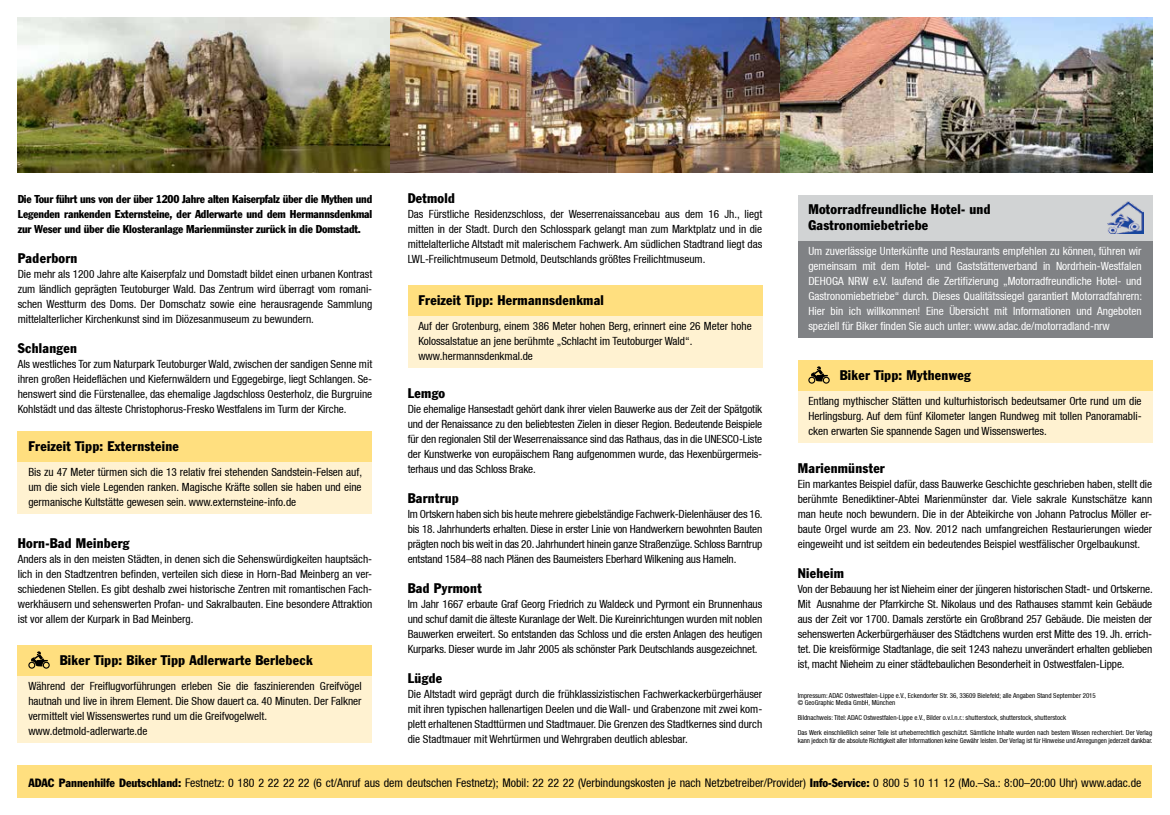
<style>
.page{position:relative;width:1170px;height:815px;background:#fff}
.page>*{position:absolute;margin:0;border:0;box-sizing:border-box;transform-origin:0 0}
.t1{font:13.75px/16.5px "ADAC Franklin Gothic Pro";letter-spacing:.02em;color:#000}
.t2{font:condensed 11.88px "Helvetica Neue";color:#000}
.t3{font:condensed 11.25px/15px "Helvetica Neue";color:#000;text-align:justify}
.t4{font:condensed 11.25px/15px "Helvetica Neue";color:#fff;text-align:justify}
.t5{font:11.25px/15px "ADAC Franklin Gothic Pro";letter-spacing:-.01em;color:#000;text-align:justify}
.t6{font:condensed 6.88px/7.5px "Helvetica Neue";color:#000}
.s1{font-family:"ADAC Franklin Gothic Pro";font-stretch:normal}
</style>
<div class="page">
<img style="left:18px;top:18px;width:1134px;height:155px">
<img style="left:780px;top:18px;width:372px;height:154px">
<div style="left:18px;top:765px;width:1134px;height:32px;background:#ffdf7f"></div>
<div style="left:18px;top:668px;width:354px;height:75px;background:#fff2d1"></div>
<div style="left:18px;top:645px;width:354px;height:30px;background:#ffdf7f"></div>
<svg style="left:28px;top:651px;width:22px;height:18px"></svg>
<div style="left:797px;top:383px;width:355px;height:60px;background:#fff2d1"></div>
<div style="left:797px;top:360px;width:355px;height:30px;background:#ffdf7f"></div>
<svg style="left:808px;top:366px;width:22px;height:18px"></svg>
<div style="left:797px;top:232px;width:355px;height:106px;background:#808285"></div>
<div style="left:797px;top:195px;width:355px;height:45px;background:#d1d3d4"></div>
<img style="left:1107px;top:201px;width:35px;height:33px">
<img style="left:390px;top:18px;width:390px;height:154px">
<div style="left:18px;top:454px;width:354px;height:60px;background:#fff2d1"></div>
<div style="left:18px;top:431px;width:354px;height:30px;background:#ffdf7f"></div>
<div style="left:407px;top:308px;width:355px;height:60px;background:#fff2d1"></div>
<div style="left:407px;top:285px;width:355px;height:30px;background:#ffdf7f"></div>
<p class="t5" style="left:18px;top:191px;width:356px">Die Tour führt uns von der über 1200 Jahre alten Kaiserpfalz über die Mythen und Legenden rankenden Externsteine, der Adlerwarte und dem Hermannsdenkmal zur Weser und über die Klosteranlage Marienmünster zurück in die Domstadt.</p>
<p class="t1" style="left:18px;top:249px;width:61px">Paderborn</p>
<p class="t3" style="left:18px;top:266px;width:356px">Die mehr als 1200 Jahre alte Kaiserpfalz und Domstadt bildet einen urbanen Kontrast zum ländlich geprägten Teutoburger Wald. Das Zentrum wird überragt vom romani&shy;schen Westturm des Doms. Der Domschatz sowie eine herausragende Sammlung mittelalterlicher Kirchenkunst sind im Diözesanmuseum zu bewundern.</p>
<p class="t1" style="left:18px;top:339px;width:61px">Schlangen</p>
<p class="t3" style="left:18px;top:356px;width:356px">Als westliches Tor zum Naturpark Teutoburger Wald, zwischen der sandigen Senne mit ihren großen Heideflächen und Kiefernwäldern und Eggegebirge, liegt Schlangen. Se&shy;henswert sind die Fürstenallee, das ehemalige Jagdschloss Oesterholz, die Burgruine Kohlstädt und das älteste Christophorus-Fresko Westfalens im Turm der Kirche.</p>
<p class="t1" style="left:28px;top:438px;width:152px">Freizeit Tipp: Externsteine</p>
<p class="t3" style="left:28px;top:464px;width:335px">Bis zu 47 Meter türmen sich die 13 relativ frei stehenden Sandstein-Felsen auf, um die sich viele Legenden ranken. Magische Kräfte sollen sie haben und eine germanische Kultstätte gewesen sein. www.externsteine-info.de</p>
<p class="t1" style="left:18px;top:534px;width:113px">Horn-Bad Meinberg</p>
<p class="t3" style="left:18px;top:551px;width:356px">Anders als in den meisten Städten, in denen sich die Sehenswürdigkeiten hauptsäch&shy;lich in den Stadtzentren befinden, verteilen sich diese in Horn-Bad Meinberg an ver&shy;schiedenen Stellen. Es gibt deshalb zwei historische Zentren mit romantischen Fach&shy;werkhäusern und sehenswerten Profan- und Sakralbauten. Eine besondere Attraktion ist vor allem der Kurpark in Bad Meinberg.</p>
<p class="t1" style="left:60px;top:652px;width:254px">Biker Tipp: Biker Tipp Adlerwarte Berlebeck</p>
<p class="t3" style="left:28px;top:678px;width:335px;text-align:left">Während der Freiflugvorführungen erleben Sie die faszinierenden Greifvögel hautnah und live in ihrem Element. Die Show dauert ca. 40 Minuten. Der Falkner vermittelt viel Wissenswertes rund um die Greifvogelwelt. www.detmold-adlerwarte.de</p>
<p class="t1" style="left:407px;top:189px;width:49px">Detmold</p>
<p class="t3" style="left:407px;top:206px;width:356px">Das Fürstliche Residenzschloss, der Weserrenaissancebau aus dem 16 Jh., liegt mitten in der Stadt. Durch den Schlosspark gelangt man zum Marktplatz und in die mittelalterliche Altstadt mit malerischem Fachwerk. Am südlichen Stadtrand liegt das LWL-Freilichtmuseum Detmold, Deutschlands größtes Freilichtmuseum.</p>
<p class="t1" style="left:418px;top:292px;width:187px">Freizeit Tipp: Hermannsdenkmal</p>
<p class="t3" style="left:418px;top:318px;width:335px;text-align:left">Auf der Grotenburg, einem 386 Meter hohen Berg, erinnert eine 26 Meter hohe<br>Kolossalstatue an jene berühmte „Schlacht im Teutoburger Wald“. www.hermannsdenkmal.de</p>
<p class="t1" style="left:407px;top:384px;width:39px">Lemgo</p>
<p class="t3" style="left:407px;top:401px;width:356px">Die ehemalige Hansestadt gehört dank ihrer vielen Bauwerke aus der Zeit der Spätgotik und der Renaissance zu den beliebtesten Zielen in dieser Region. Bedeutende Beispiele für den regionalen Stil der Weserrenaissance sind das Rathaus, das in die UNESCO-Liste der Kunstwerke von europäischem Rang aufgenommen wurde, das Hexenbürgermeis&shy;terhaus und das Schloss Brake.</p>
<p class="t1" style="left:407px;top:489px;width:53px">Barntrup</p>
<p class="t3" style="left:407px;top:506px;width:356px">Im Ortskern haben sich bis heute mehrere giebelständige Fachwerk-Dielenhäuser des 16. bis 18. Jahrhunderts erhalten. Diese in erster Linie von Handwerkern bewohnten Bauten prägten noch bis weit in das 20. Jahrhundert hinein ganze Straßenzüge. Schloss Barntrup entstand 1584–88 nach Plänen des Baumeisters Eberhard Wilkening aus Hameln.</p>
<p class="t1" style="left:407px;top:579px;width:75px">Bad Pyrmont</p>
<p class="t3" style="left:407px;top:596px;width:356px">Im Jahr 1667 erbaute Graf Georg Friedrich zu Waldeck und Pyrmont ein Brunnenhaus und schuf damit die älteste Kuranlage der Welt. Die Kureinrichtungen wurden mit noblen Bauwerken erweitert. So entstanden das Schloss und die ersten Anlagen des heutigen Kurparks. Dieser wurde im Jahr 2005 als schönster Park Deutschlands ausgezeichnet.</p>
<p class="t1" style="left:407px;top:669px;width:36px">Lügde</p>
<p class="t3" style="left:407px;top:686px;width:356px">Die Altstadt wird geprägt durch die frühklassizistischen Fachwerkackerbürgerhäuser mit ihren typischen hallenartigen Deelen und die Wall- und Grabenzone mit zwei kom&shy;plett erhaltenen Stadttürmen und Stadtmauer. Die Grenzen des Stadtkernes sind durch die Stadtmauer mit Wehrtürmen und Wehrgraben deutlich ablesbar.</p>
<p class="t1" style="left:808px;top:200px;width:184px">Motorradfreundliche Hotel- und<br>Gastronomiebetriebe</p>
<p class="t4" style="left:808px;top:243px;width:335px">Um zuverlässige Unterkünfte und Restaurants empfehlen zu können, führen wir gemeinsam mit dem Hotel- und Gaststättenverband in Nordrhein-Westfalen DEHOGA NRW e.V. laufend die Zertifizierung „Motorradfreundliche Hotel- und Gastronomiebetriebe“ durch. Dieses Qualitätssiegel garantiert Motorradfahrern:<br>Hier bin ich willkommen! Eine Übersicht mit Informationen und Angeboten speziell für Biker finden Sie auch unter: www.adac.de/motorradland-nrw</p>
<p class="t1" style="left:839px;top:367px;width:132px">Biker Tipp: Mythenweg</p>
<p class="t3" style="left:808px;top:393px;width:335px">Entlang mythischer Stätten und kulturhistorisch bedeutsamer Orte rund um die Herlingsburg. Auf dem fünf Kilometer langen Rundweg mit tollen Panoramabli&shy;cken erwarten Sie spannende Sagen und Wissenswertes.</p>
<p class="t1" style="left:797px;top:459px;width:89px">Marienmünster</p>
<p class="t3" style="left:797px;top:476px;width:356px">Ein markantes Beispiel dafür, dass Bauwerke Geschichte geschrieben haben, stellt die berühmte Benediktiner-Abtei Marienmünster dar. Viele sakrale Kunstschätze kann man heute noch bewundern. Die in der Abteikirche von Johann Patroclus Möller er&shy;baute Orgel wurde am 23. Nov. 2012 nach umfangreichen Restaurierungen wieder eingeweiht und ist seitdem ein bedeutendes Beispiel westfälischer Orgelbaukunst.</p>
<p class="t1" style="left:797px;top:564px;width:48px">Nieheim</p>
<p class="t3" style="left:797px;top:581px;width:356px">Von der Bebauung her ist Nieheim einer der jüngeren historischen Stadt- und Ortskerne.<br>Mit Ausnahme der Pfarrkirche St. Nikolaus und des Rathauses stammt kein Gebäude aus der Zeit vor 1700. Damals zerstörte ein Großbrand 257 Gebäude. Die meisten der sehenswerten Ackerbürgerhäuser des Städtchens wurden erst Mitte des 19. Jh. errich&shy;tet. Die kreisförmige Stadtanlage, die seit 1243 nahezu unverändert erhalten geblieben ist, macht Nieheim zu einer städtebaulichen Besonderheit in Ostwestfalen-Lippe.</p>
<p class="t6" style="left:797px;top:691px;width:300px">Impressum: ADAC Ostwestfalen-Lippe e.V., Eckendorfer Str. 36, 33609 Bielefeld; alle Angaben Stand September 2015 © GeoGraphic Media GmbH, München</p>
<p class="t6" style="left:797px;top:710px;width:356px;line-height:15px">Bildnachweis: Titel: ADAC Ostwestfalen-Lippe e.V., Bilder o.v.l.n.r.: shutterstock, shutterstock, shutterstock<br>Das Werk einschließlich seiner Teile ist urheberrechtlich geschützt. Sämtliche Inhalte wurden nach bestem Wissen recherchiert. Der Verlag</p>
<p class="t6" style="left:797px;top:736px;width:356px">kann jedoch für die absolute Richtigkeit aller Informationen keine Gewähr leisten. Der Verlag ist für Hinweise und Anregungen jederzeit dankbar.</p>
<p class="t2" style="left:28px;top:776px;width:1114px"><span class="s1">ADAC Pannenhilfe Deutschland:</span> Festnetz: 0 180 2 22 22 22 (6 ct/Anruf aus dem deutschen Festnetz); Mobil: 22 22 22 (Verbindungskosten je nach Netzbetreiber/Provider) <span class="s1">Info-Service:</span> 0 800 5 10 11 12 (Mo.–Sa.: 8:00–20:00 Uhr) www.adac.de</p>
</div>
